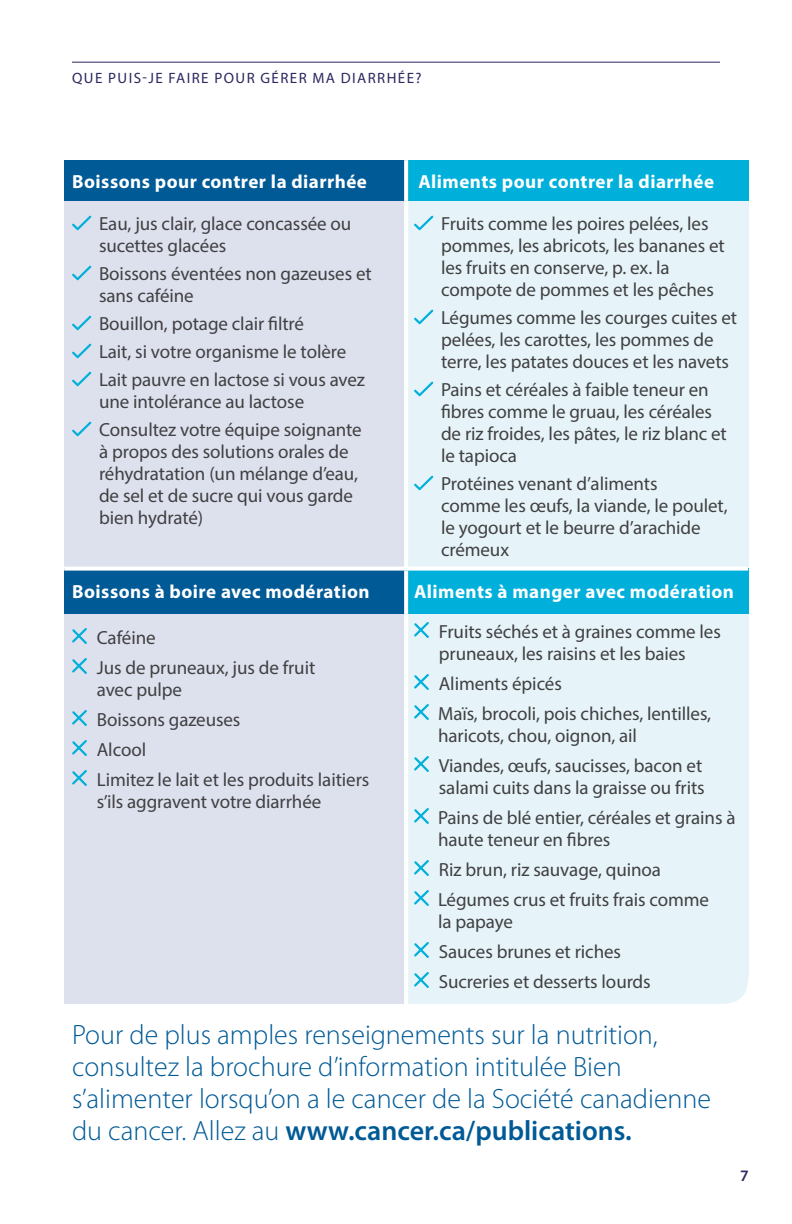
<style>
.page{position:relative;width:792px;height:1224px;background:#fff}
.page>*{position:absolute;margin:0;border:0;box-sizing:border-box;transform-origin:0 0}
.t1{font:300 28px/32px "Myriad Pro";color:#005a96}
.t2{font:19px/22px "Myriad Pro";letter-spacing:-.005em;color:#414042}
.t3{font:700 19px "Myriad Pro";letter-spacing:.025em;color:#fff}
.t4{font:600 16px "Myriad Pro";color:#2a285f}
.t5{font:15px "Myriad Pro";letter-spacing:.095em;color:#2a285f}
.s1{font-weight:600}
</style>
<div class="page">
<hr style="left:72px;top:62px;width:648px;height:1px;background:#2a285f">
<div style="left:64px;top:160px;width:342px;height:42px;background:#005a96"></div>
<div style="left:406px;top:160px;width:342px;height:42px;background:#00b0da"></div>
<div style="left:64px;top:202px;width:342px;height:378px;background:#dde1ee"></div>
<div style="left:406px;top:202px;width:342px;height:378px;background:#e6f4f9"></div>
<svg style="left:404px;top:160px;width:4px;height:42px"></svg>
<hr style="left:404px;top:202px;width:4px;height:376px;background:#fff">
<svg style="left:72px;top:216px;width:19px;height:14px"></svg>
<svg style="left:72px;top:266px;width:19px;height:14px"></svg>
<svg style="left:72px;top:316px;width:19px;height:14px"></svg>
<svg style="left:72px;top:344px;width:19px;height:14px"></svg>
<svg style="left:72px;top:372px;width:19px;height:14px"></svg>
<svg style="left:72px;top:422px;width:19px;height:14px"></svg>
<svg style="left:414px;top:216px;width:19px;height:14px"></svg>
<svg style="left:414px;top:310px;width:19px;height:14px"></svg>
<svg style="left:414px;top:382px;width:19px;height:14px"></svg>
<svg style="left:414px;top:476px;width:19px;height:14px"></svg>
<div style="left:64px;top:569px;width:342px;height:45px;background:#005a96"></div>
<div style="left:406px;top:569px;width:342px;height:45px;background:#00b0da"></div>
<div style="left:64px;top:614px;width:342px;height:404px;background:#dde1ee"></div>
<div style="left:406px;top:614px;width:342px;height:404px;background:#e6f4f9"></div>
<hr style="left:404px;top:614px;width:4px;height:404px;background:#fff">
<svg style="left:64px;top:567px;width:342px;height:4px"></svg>
<svg style="left:406px;top:567px;width:342px;height:4px"></svg>
<svg style="left:404px;top:571px;width:4px;height:43px"></svg>
<svg style="left:72px;top:628px;width:15px;height:16px"></svg>
<svg style="left:72px;top:658px;width:15px;height:16px"></svg>
<svg style="left:72px;top:710px;width:15px;height:16px"></svg>
<svg style="left:72px;top:740px;width:15px;height:16px"></svg>
<svg style="left:72px;top:770px;width:15px;height:16px"></svg>
<svg style="left:414px;top:622px;width:15px;height:16px"></svg>
<svg style="left:414px;top:674px;width:15px;height:16px"></svg>
<svg style="left:414px;top:704px;width:15px;height:16px"></svg>
<svg style="left:414px;top:756px;width:15px;height:16px"></svg>
<svg style="left:414px;top:808px;width:15px;height:16px"></svg>
<svg style="left:414px;top:860px;width:15px;height:16px"></svg>
<svg style="left:414px;top:890px;width:15px;height:16px"></svg>
<svg style="left:414px;top:942px;width:15px;height:16px"></svg>
<svg style="left:414px;top:972px;width:15px;height:16px"></svg>
<svg style="left:727px;top:974px;width:22px;height:30px"></svg>
<div style="left:58px;top:1004px;width:698px;height:21px;background:#fff"></div>
<p class="t5" style="left:72px;top:69px;width:351px">QUE PUIS-JE FAIRE POUR GÉRER MA DIARRHÉE?</p>
<h3 class="t3" style="left:72px;top:169px;width:296px">Boissons pour contrer la diarrhée</h3>
<p class="t2" style="left:99px;top:213px;width:254px">Eau, jus clair, glace concassée ou sucettes glacées</p>
<p class="t2" style="left:99px;top:263px;width:274px">Boissons éventées non gazeuses et sans caféine</p>
<p class="t2" style="left:99px;top:310px;width:267px;line-height:28px">Bouillon, potage clair filtré<br>Lait, si votre organisme le tolère<br>Lait pauvre en lactose si vous avez</p>
<p class="t2" style="left:99px;top:388px;width:264px;line-height:28px">une intolérance au lactose<br>Consultez votre équipe soignante</p>
<p class="t2" style="left:99px;top:441px;width:261px">à propos des solutions orales de réhydratation (un mélange d’eau, de sel et de sucre qui vous garde bien hydraté)</p>
<h3 class="t3" style="left:418px;top:169px;width:297px">Aliments pour contrer la diarrhée</h3>
<p class="t2" style="left:441px;top:213px;width:285px">Fruits comme les poires pelées, les pommes, les abricots, les bananes et les fruits en conserve, p. ex. la compote de pommes et les pêches</p>
<p class="t2" style="left:441px;top:307px;width:298px">Légumes comme les courges cuites et pelées, les carottes, les pommes de terre, les patates douces et les navets</p>
<p class="t2" style="left:441px;top:379px;width:287px">Pains et céréales à faible teneur en fibres comme le gruau, les céréales de riz froides, les pâtes, le riz blanc et le tapioca</p>
<p class="t2" style="left:441px;top:473px;width:288px">Protéines venant d’aliments<br>comme les œufs, la viande, le poulet, le yogourt et le beurre d’arachide crémeux</p>
<h3 class="t3" style="left:414px;top:580px;width:321px">Aliments à manger avec modération</h3>
<p class="t2" style="left:439px;top:620px;width:284px">Fruits séchés et à graines comme les pruneaux, les raisins et les baies</p>
<p class="t2" style="left:438px;top:668px;width:275px;line-height:30px">Aliments épicés<br>Maïs, brocoli, pois chiches, lentilles,</p>
<p class="t2" style="left:438px;top:720px;width:266px;line-height:30px">haricots, chou, oignon, ail<br>Viandes, œufs, saucisses, bacon et</p>
<p class="t2" style="left:438px;top:772px;width:299px;line-height:30px">salami cuits dans la graisse ou frits<br>Pains de blé entier, céréales et grains à</p>
<p class="t2" style="left:438px;top:824px;width:273px;line-height:30px">haute teneur en fibres<br>Riz brun, riz sauvage, quinoa<br>Légumes crus et fruits frais comme</p>
<p class="t2" style="left:438px;top:906px;width:214px;line-height:30px">la papaye<br>Sauces brunes et riches<br>Sucreries et desserts lourds</p>
<p class="t1" style="left:72px;top:1020px;width:641px">Pour de plus amples renseignements sur la nutrition, consultez la brochure d’information intitulée Bien s’alimenter lorsqu’on a le cancer de la Société canadienne du cancer. Allez au <span class="s1">www.cancer.ca/publications.</span></p>
<h3 class="t3" style="left:72px;top:580px;width:299px">Boissons à boire avec modération</h3>
<p class="t2" style="left:97px;top:622px;width:220px;line-height:30px">Caféine<br>Jus de pruneaux, jus de fruit</p>
<p class="t2" style="left:97px;top:674px;width:274px;line-height:30px">avec pulpe<br>Boissons gazeuses<br>Alcool<br>Limitez le lait et les produits laitiers</p>
<p class="t2" style="left:97px;top:790px;width:226px">s’ils aggravent votre diarrhée</p>
<p class="t4" style="left:740px;top:1167px;width:10px">7</p>
</div>
